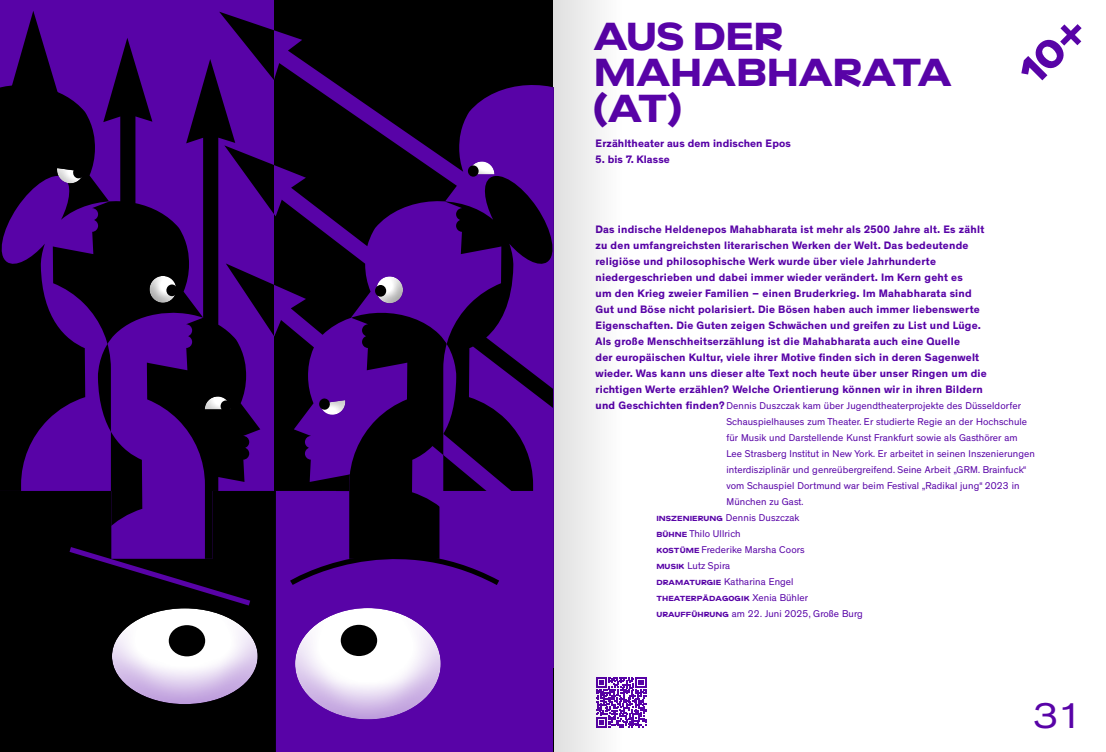
<style>
.page{position:relative;width:1106px;height:752px;background:#fff}
.page>*{position:absolute;margin:0;border:0;box-sizing:border-box;transform-origin:0 0}
.t1{font:700 36px/36px "CC Schauburg";letter-spacing:-.02em;color:#5803a7}
.t2{font:expanded 36px "Akzidenz Grotesk BE";color:#5803a7}
.t3{font:700 11px/16px "Theinhardt";letter-spacing:.02em;color:#5803a7}
.t4{font:10px "CC Theinhardt";letter-spacing:.01em;color:#5803a7}
.t5{font:700 6.8px "CC Schauburg";letter-spacing:.01em;color:#5803a7}
.s1{font-family:"Theinhardt";font-weight:700;font-size:11px}
.s2{font-family:"CC Schauburg";font-weight:700;font-size:6.8px}
.s3{font-family:"CC Theinhardt";font-weight:400;font-size:10px}
</style>
<div class="page">
<div style="left:0;top:0;width:275px;height:667px;background:#5803a7"></div>
<svg style="left:219px;top:12px;width:55px;height:324px"></svg>
<svg style="left:274px;top:12px;width:279px;height:133px;background:#120022"></svg>
<svg style="left:274px;top:145px;width:279px;height:20px;background:#240144"></svg>
<svg style="left:274px;top:165px;width:279px;height:98px;background:#240144"></svg>
<svg style="left:274px;top:263px;width:279px;height:227px;background:#330161"></svg>
<svg style="left:349px;top:312px;width:184px;height:178px;background:#240144"></svg>
<svg style="left:256px;top:59px;width:6px;height:372px"></svg>
<svg style="left:0;top:38px;width:52px;height:452px;fill:#000"></svg>
<div style="left:373px;top:273px;width:33px;height:30px;background:#000;opacity:.7"></div>
<div style="left:375px;top:285px;width:11px;height:11px;background:#000;border-radius:50%"></div>
<div style="left:466px;top:159px;width:31px;height:15px;background:#000;opacity:.7"></div>
<div style="left:468px;top:165px;width:10px;height:11px;background:#000;border-radius:50%"></div>
<svg style="left:276px;top:490px;width:277px;height:261px;background:#51029b"></svg>
<div style="left:0;top:490px;width:276px;height:261px;background:#000"></div>
<div style="left:109px;top:611px;width:151px;height:92px;background:#5803a7;opacity:.7"></div>
<div style="left:292px;top:605px;width:151px;height:74px;background:#fff;opacity:.75"></div>
<div style="left:292px;top:611px;width:151px;height:108px;background:#5803a7;opacity:.7"></div>
<div style="left:341px;top:624px;width:36px;height:31px;background:#000;border-radius:50%"></div>
<svg style="left:52px;top:31px;width:204px;height:720px"></svg>
<svg style="left:286px;top:523px;width:219px;height:66px;background:#3f0278"></svg>
<svg style="left:317px;top:398px;width:33px;height:21px"></svg>
<div style="left:553px;top:0;width:99px;height:751px;background:linear-gradient(to right,#e2e3e2,#fdf9ff)"></div>
<h1 class="t1" style="left:593px;top:17px;width:360px">AUS DER<br>MAHABHARATA (AT)</h1>
<p class="t3" style="left:595px;top:135px;width:197px">Erzähltheater aus dem indischen Epos</p>
<p class="t3" style="left:595px;top:151px;width:76px">5. bis 7. Klasse</p>
<p class="t3" style="left:595px;top:221px;width:393px">Das indische Heldenepos Mahabharata ist mehr als 2500 Jahre alt. Es zählt zu den umfangreichsten literarischen Werken der Welt. Das bedeutende religiöse und philosophische Werk wurde über viele Jahrhunderte niedergeschrieben und dabei immer wieder verändert. Im Kern geht es<br>um den Krieg zweier Familien – einen Bruderkrieg. Im Mahabharata sind Gut und Böse nicht polarisiert. Die Bösen haben auch immer liebenswerte Eigenschaften. Die Guten zeigen Schwächen und greifen zu List und Lüge.<br>Als große Menschheitserzählung ist die Mahabharata auch eine Quelle<br>der europäischen Kultur, viele ihrer Motive finden sich in deren Sagenwelt wieder. Was kann uns dieser alte Text noch heute über unser Ringen um die richtigen Werte erzählen? Welche Orientierung können wir in ihren Bildern</p>
<p class="t4" style="left:595px;top:399px;width:427px"><span class="s1">und Geschichten finden?</span> Dennis Duszczak kam über Jugendtheaterprojekte des Düsseldorfer</p>
<p class="t4" style="left:726px;top:415px;width:302px">Schauspielhauses zum Theater. Er studierte Regie an der Hochschule</p>
<p class="t4" style="left:726px;top:431px;width:293px">für Musik und Darstellende Kunst Frankfurt sowie als Gasthörer am</p>
<p class="t4" style="left:726px;top:447px;width:310px">Lee Strasberg Institut in New York. Er arbeitet in seinen Inszenierungen</p>
<p class="t4" style="left:726px;top:463px;width:301px">interdisziplinär und genreübergreifend. Seine Arbeit „GRM. Brainfuck“</p>
<p class="t4" style="left:726px;top:479px;width:294px">vom Schauspiel Dortmund war beim Festival „Radikal jung“ 2023 in</p>
<p class="t4" style="left:726px;top:495px;width:78px">München zu Gast.</p>
<p class="t4" style="left:656px;top:511px;width:144px"><span class="s2">INSZENIERUNG</span> Dennis Duszczak</p>
<p class="t4" style="left:656px;top:527px;width:86px"><span class="s2">BÜHNE</span> Thilo Ullrich</p>
<p class="t4" style="left:656px;top:543px;width:150px"><span class="s2">KOSTÜME</span> Frederike Marsha Coors</p>
<p class="t4" style="left:656px;top:559px;width:75px"><span class="s2">MUSIK</span> Lutz Spira</p>
<p class="t4" style="left:656px;top:575px;width:139px"><span class="s2">DRAMATURGIE</span> Katharina Engel</p>
<p class="t5" style="left:656px;top:593px;width:153px">THEATERPÄDAGOGIK <span class="s3">Xenia Bühler</span></p>
<p class="t4" style="left:656px;top:607px;width:208px"><span class="s2">URAUFFÜHRUNG</span> am 22. Juni 2025, Große Burg</p>
<h1 class="t2" style="left:1032px;top:694px;width:52px">31</h1>
</div>
